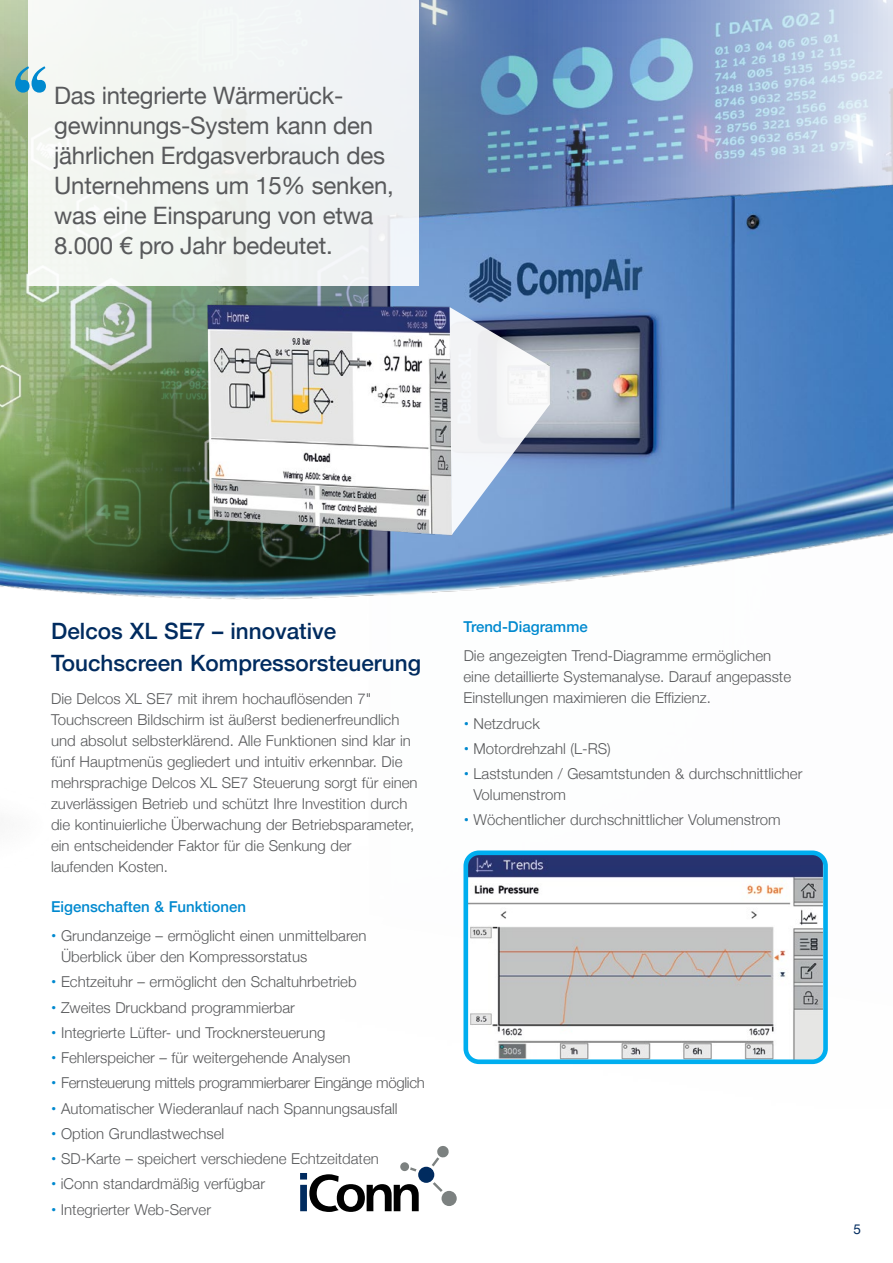
<style>
.page{position:relative;width:893px;height:1263px;background:#fff}
.page>*{position:absolute;margin:0;border:0;box-sizing:border-box;transform-origin:0 0}
.t1{font:700 78.3px "Times";color:#0089cf}
.t2{font:24px/30px "Helvetica Neue";letter-spacing:-.01em;color:#58595b}
.t3{font:500 22.5px/31.5px "Helvetica Neue";color:#002b5f}
.t4{font:300 15px/21px "Helvetica Neue";color:#58595b}
.t5{font:300 15px "Helvetica Neue";letter-spacing:-.02em;color:#58595b}
.t6{font:500 15px "Helvetica Neue";color:#0089cf}
.t7{font:13.5px "Helvetica Neue";color:#002b5f}
.s1{font-weight:700;color:#0089cf}
</style>
<div class="page">
<img style="left:774px;top:0;width:119px;height:154px">
<img style="left:0;top:0;width:774px;height:461px">
<img style="left:341px;top:154px;width:552px;height:307px">
<img style="left:142px;top:463px;width:751px;height:137px">
<img style="left:0;top:446px;width:142px;height:151px">
<div style="left:29px;top:0;width:390px;height:286px;background:#f1f5f2"></div>
<svg style="left:0;top:144px;width:24px;height:147px;background:#90b175"></svg>
<img style="left:469px;top:856px;width:353px;height:202px">
<div style="left:463px;top:850px;width:365px;height:214px;border:5px solid #00aeef;border-radius:13px"></div>
<img style="left:196px;top:296px;width:264px;height:255px">
<svg style="left:450px;top:307px;width:100px;height:228px"></svg>
<div style="left:400px;top:1162px;width:9px;height:9px;background:#7c8180;border-radius:50%"></div>
<svg style="left:433px;top:1182px;width:10px;height:10px"></svg>
<svg style="left:300px;top:1167px;width:119px;height:45px"></svg>
<div style="left:441px;top:1191px;width:16px;height:15px;background:#7c8180;border-radius:50%"></div>
<svg style="left:432px;top:1146px;width:17px;height:20px"></svg>
<div style="left:418px;top:1167px;width:16px;height:16px;background:#002b5f;border-radius:50%"></div>
<h1 class="t1" style="left:10px;top:19px;width:44px">‘‘</h1>
<h2 class="t2" style="left:54px;top:81px;width:341px">Das integrierte Wärmerück&shy;gewinnungs-System kann den jährlichen Erdgasverbrauch des<br>Unternehmens um 15% senken, was eine Einsparung von etwa<br>8.000 € pro Jahr bedeutet.</h2>
<h3 class="t3" style="left:51px;top:613px;width:371px">Delcos XL SE7 – innovative<br>Touchscreen Kompressorsteuerung</h3>
<p class="t4" style="left:51px;top:687px;width:368px">Die Delcos XL SE7 mit ihrem hochauflösenden 7" Touchscreen Bildschirm ist äußerst bedienerfreundlich und absolut selbsterklärend. Alle Funktionen sind klar in fünf Hauptmenüs gegliedert und intuitiv erkennbar. Die mehrsprachige Delcos XL SE7 Steuerung sorgt für einen zuverlässigen Betrieb und schützt Ihre Investition durch die kontinuierliche Überwachung der Betriebsparameter, ein entscheidender Faktor für die Senkung der laufenden Kosten.</p>
<p class="t6" style="left:51px;top:894px;width:196px">Eigenschaften &amp; Funktionen</p>
<p class="t4" style="left:61px;top:924px;width:307px;text-indent:-10px"><span class="s1">•</span> Grundanzeige – ermöglicht einen unmittelbaren<br>Überblick über den Kompressorstatus</p>
<p class="t4" style="left:51px;top:970px;width:307px"><span class="s1">•</span> Echtzeituhr – ermöglicht den Schaltuhrbetrieb</p>
<p class="t4" style="left:51px;top:996px;width:245px"><span class="s1">•</span> Zweites Druckband programmierbar</p>
<p class="t4" style="left:51px;top:1021px;width:276px"><span class="s1">•</span> Integrierte Lüfter- und Trocknersteuerung</p>
<p class="t4" style="left:51px;top:1046px;width:301px"><span class="s1">•</span> Fehlerspeicher – für weitergehende Analysen</p>
<p class="t5" style="left:51px;top:1071px;width:375px"><span class="s1">•</span> Fernsteuerung mittels programmierbarer Eingänge möglich</p>
<p class="t4" style="left:51px;top:1097px;width:348px"><span class="s1">•</span> Automatischer Wiederanlauf nach Spannungsausfall</p>
<p class="t4" style="left:51px;top:1122px;width:175px"><span class="s1">•</span> Option Grundlastwechsel</p>
<p class="t4" style="left:51px;top:1147px;width:329px"><span class="s1">•</span> SD-Karte – speichert verschiedene Echtzeitdaten</p>
<p class="t4" style="left:51px;top:1172px;width:216px"><span class="s1">•</span> iConn standardmäßig verfügbar</p>
<p class="t4" style="left:51px;top:1198px;width:162px"><span class="s1">•</span> Integrierter Web-Server</p>
<p class="t6" style="left:463px;top:614px;width:126px">Trend-Diagramme</p>
<p class="t4" style="left:463px;top:644px;width:329px">Die angezeigten Trend-Diagramme ermöglichen eine detaillierte Systemanalyse. Darauf angepasste<br>Einstellungen maximieren die Effizienz.</p>
<p class="t4" style="left:464px;top:711px;width:78px"><span class="s1">•</span> Netzdruck</p>
<p class="t4" style="left:464px;top:737px;width:149px"><span class="s1">•</span> Motordrehzahl (L-RS)</p>
<p class="t4" style="left:473px;top:762px;width:330px;text-indent:-10px"><span class="s1">•</span> Laststunden / Gesamtstunden &amp; durchschnittlicher<br>Volumenstrom</p>
<p class="t4" style="left:464px;top:808px;width:319px"><span class="s1">•</span> Wöchentlicher durchschnittlicher Volumenstrom</p>
<p class="t7" style="left:854px;top:1219px;width:9px">5</p>
</div>
